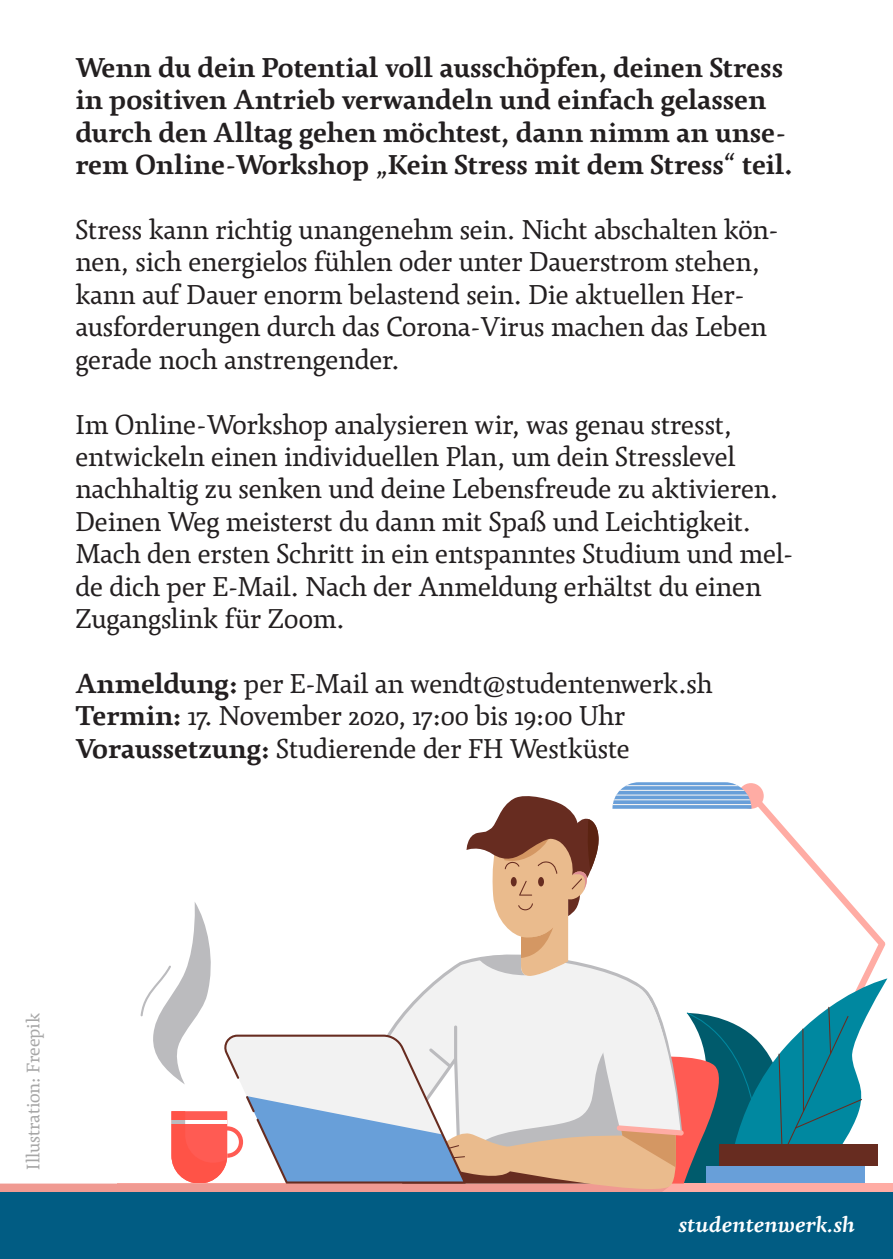
<style>
.page{position:relative;width:893px;height:1259px;background:#fff}
.page>*{position:absolute;margin:0;border:0;box-sizing:border-box;transform-origin:0 0}
.t1{font:27px/32.4px "Agendatype";color:#231f20}
.t2{font:700 27px/32.4px "Agendatype";letter-spacing:-.005em;color:#231f20}
.t3{font:italic 700 21.3px "Agendatype";letter-spacing:-.005em;color:#fff}
.t4{font:18px "Agendatype";letter-spacing:-.005em;color:#a7a7a7}
.s1{font-weight:700}
</style>
<div class="page">
<svg style="left:0;top:782px;width:887px;height:410px"></svg>
<div style="left:0;top:1192px;width:893px;height:67px;background:#015c83"></div>
<p class="t2" style="left:75px;top:51px;width:719px">Wenn du dein Potential voll ausschöpfen, deinen Stress in positiven Antrieb verwandeln und einfach gelassen durch den Alltag gehen möchtest, dann nimm an unse&shy;rem Online-Workshop „Kein Stress mit dem Stress“ teil.</p>
<p class="t1" style="left:75px;top:213px;width:705px">Stress kann richtig unangenehm sein. Nicht abschalten kön&shy;nen, sich energielos fühlen oder unter Dauerstrom stehen, kann auf Dauer enorm belastend sein. Die aktuellen Her&shy;ausforderungen durch das Corona-Virus machen das Leben gerade noch anstrengender.</p>
<p class="t1" style="left:75px;top:408px;width:719px">Im Online-Workshop analysieren wir, was genau stresst, entwickeln einen individuellen Plan, um dein Stresslevel nachhaltig zu senken und deine Lebensfreude zu aktivieren.<br>Deinen Weg meisterst du dann mit Spaß und Leichtigkeit.<br>Mach den ersten Schritt in ein entspanntes Studium und mel&shy;de dich per E-Mail. Nach der Anmeldung erhältst du einen Zugangslink für Zoom.</p>
<p class="t1" style="left:75px;top:667px;width:639px"><span class="s1">Anmeldung:</span> per E-Mail an wendt@studentenwerk.sh<br><span class="s1">Termin:</span> 17. November 2020, 17:00 bis 19:00 Uhr<br><span class="s1">Voraussetzung:</span> Studierende der FH Westküste</p>
<p class="t4" style="left:22px;top:1169px;width:158px;rotate:-90deg">Illustration: Freepik</p>
<p class="t3" style="left:678px;top:1210px;width:178px">studentenwerk.sh</p>
</div>
